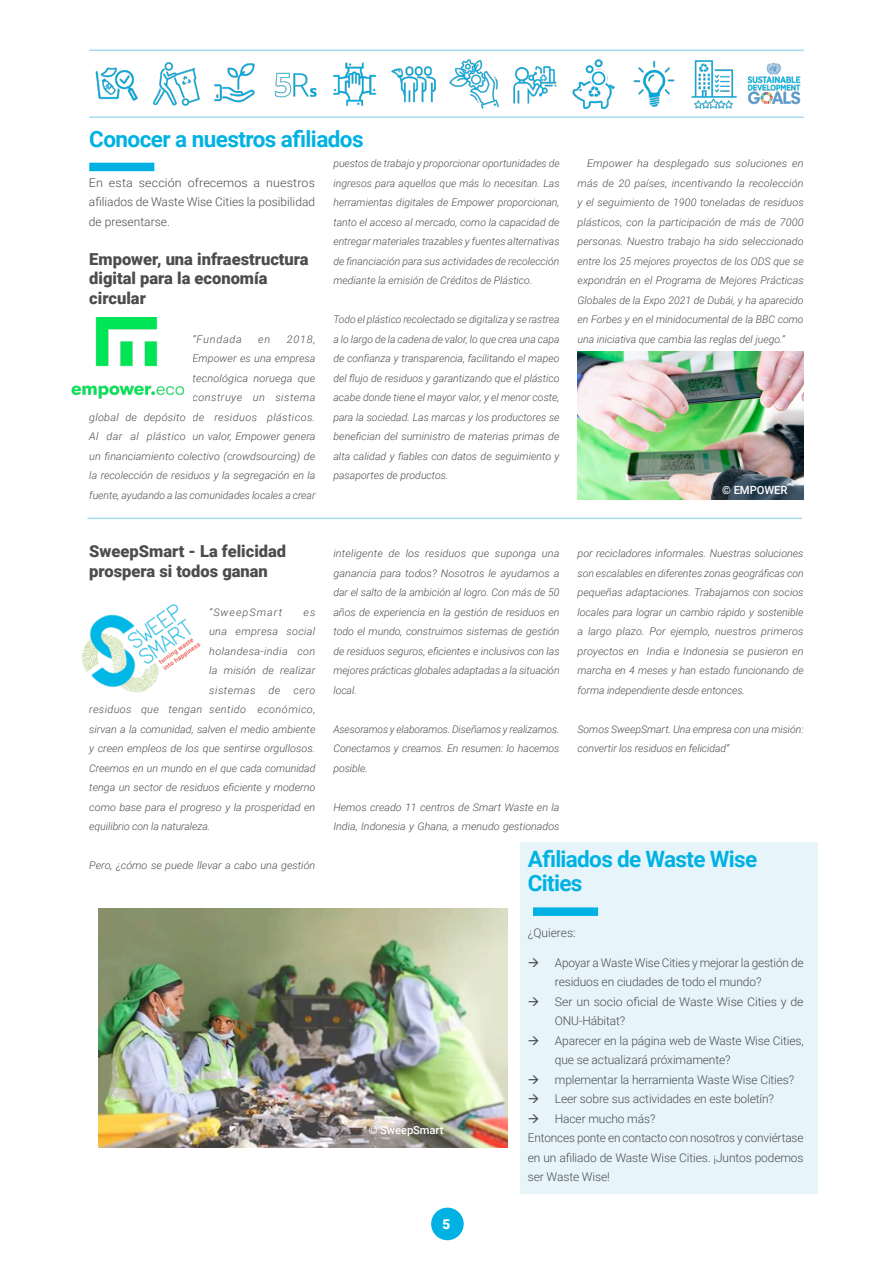
<style>
.page{position:relative;width:893px;height:1263px;background:#fff}
.page>*{position:absolute;margin:0;border:0;box-sizing:border-box;transform-origin:0 0}
.t1{font:700 22.5px/24px "Roboto";letter-spacing:-.03em;color:#00b2e3}
.t2{font:900 16.5px/19.5px "Roboto";color:#4b4c4d}
.t3{font:900 13.5px "Roboto";color:#fff}
.t4{font:300 12px "Roboto";letter-spacing:-.01em;color:#4b4c4d}
.t5{font:300 12px/19.5px "Roboto";letter-spacing:-.01em;color:#4b4c4d;text-align:justify;scale:1.04 1}
.t6{font:500 11.25px "Roboto";letter-spacing:-.01em;color:#fff}
.t7{font:italic 300 10.5px/19.5px "Roboto";color:#4b4c4d;text-align:justify}
.t8{font:italic 300 10.5px/19.5px "Roboto";color:#4b4c4d;text-align:justify;scale:1.04 1}
.t9{font:italic 300 10.5px "Roboto";letter-spacing:.035em;color:#4b4c4d;scale:1.04 1}
.t10{font:italic 300 10.5px "Roboto";letter-spacing:.03em;color:#4b4c4d;scale:1.04 1}
.t11{font:italic 300 10.5px "Roboto";letter-spacing:.025em;color:#4b4c4d;scale:1.04 1}
.t12{font:italic 300 10.5px "Roboto";letter-spacing:.045em;color:#4b4c4d;scale:1.04 1}
.t13{font:italic 300 10.5px "Roboto";letter-spacing:.09em;color:#4b4c4d;scale:1.04 1}
.t14{font:italic 300 10.5px "Roboto";letter-spacing:.07em;color:#4b4c4d;scale:1.04 1}
</style>
<div class="page">
<img style="left:95px;top:67px;width:43px;height:34px">
<img style="left:153px;top:62px;width:47px;height:44px">
<img style="left:214px;top:63px;width:41px;height:40px">
<img style="left:274px;top:72px;width:43px;height:26px">
<img style="left:333px;top:62px;width:43px;height:44px">
<img style="left:391px;top:66px;width:45px;height:37px">
<img style="left:449px;top:59px;width:50px;height:49px">
<img style="left:513px;top:66px;width:44px;height:38px">
<img style="left:572px;top:59px;width:43px;height:49px">
<img style="left:633px;top:60px;width:42px;height:47px">
<img style="left:691px;top:60px;width:46px;height:48px">
<img style="left:747px;top:62px;width:53px;height:43px">
<hr style="left:89px;top:116px;width:715px;height:2px;background:#a5dbf2">
<hr style="left:89px;top:50px;width:715px;height:1px;background:#a5dbf2">
<hr style="left:87px;top:518px;width:715px;height:1px;background:#a5dbf2">
<div style="left:520px;top:842px;width:298px;height:351px;background:#e7f5fb"></div>
<div style="left:533px;top:907px;width:65px;height:9px;background:#00b2e3"></div>
<img style="left:71px;top:318px;width:114px;height:80px">
<div style="left:89px;top:163px;width:65px;height:8px;background:#00b2e3"></div>
<img style="left:578px;top:351px;width:226px;height:149px">
<img style="left:82px;top:605px;width:118px;height:87px">
<img style="left:99px;top:908px;width:408px;height:239px">
<div style="left:431px;top:1207px;width:33px;height:33px;background:#00b2e3;border-radius:50%"></div>
<h1 class="t1" style="left:89px;top:126px;width:276px">Conocer a nuestros afiliados</h1>
<p class="t5" style="left:89px;top:172px;width:219px">En esta sección ofrecemos a nuestros afiliados de Waste Wise Cities la posibilidad de presentarse.</p>
<h2 class="t2" style="left:89px;top:249px;width:221px">Empower, una infraestructura digital para la economía circular</h2>
<p class="t14" style="left:193px;top:332px;width:49px">“Fundada</p>
<p class="t8" style="left:258px;top:329px;width:13px">en</p>
<p class="t8" style="left:89px;top:329px;width:219px;text-align:right">2018,<br>Empower es una empresa<br>tecnológica noruega que<br>construye un sistema<br>global de depósito de residuos plásticos.<br>Al dar al plástico un valor, Empower genera un financiamiento colectivo (crowdsourcing) de la recolección de residuos y la segregación en la fuente, ayudando a las comunidades locales a crear</p>
<p class="t7" style="left:333px;top:153px;width:228px">puestos de trabajo y proporcionar oportunidades de ingresos para aquellos que más lo necesitan. Las herramientas digitales de Empower proporcionan, tanto el acceso al mercado, como la capacidad de entregar materiales trazables y fuentes alternativas de financiación para sus actividades de recolección mediante la emisión de Créditos de Plástico.</p>
<p class="t7" style="left:333px;top:309px;width:228px">Todo el plástico recolectado se digitaliza y se rastrea a lo largo de la cadena de valor, lo que crea una capa de confianza y transparencia, facilitando el mapeo del flujo de residuos y garantizando que el plástico acabe donde tiene el mayor valor, y el menor coste, para la sociedad. Las marcas y los productores se benefician del suministro de materias primas de alta calidad y fiables con datos de seguimiento y pasaportes de productos.</p>
<p class="t8" style="left:578px;top:153px;width:219px;text-indent:9px">Empower ha desplegado sus soluciones en más de 20 países, incentivando la recolección y el seguimiento de 1900 toneladas de residuos plásticos, con la participación de más de 7000 personas. Nuestro trabajo ha sido seleccionado entre los 25 mejores proyectos de los ODS que se expondrán en el Programa de Mejores Prácticas Globales de la Expo 2021 de Dubái, y ha aparecido en Forbes y en el minidocumental de la BBC como una iniciativa que cambia las reglas del juego.”</p>
<p class="t6" style="left:722px;top:482px;width:67px">© EMPOWER</p>
<h2 class="t2" style="left:89px;top:541px;width:198px">SweepSmart - La felicidad prospera si todos ganan</h2>
<p class="t13" style="left:209px;top:605px;width:72px">“SweepSmart</p>
<p class="t8" style="left:303px;top:602px;width:13px">es</p>
<p class="t11" style="left:209px;top:624px;width:104px">una empresa social</p>
<p class="t10" style="left:209px;top:644px;width:104px">holandesa-india con</p>
<p class="t8" style="left:209px;top:660px;width:104px">la misión de realizar</p>
<p class="t12" style="left:209px;top:683px;width:104px">sistemas de cero</p>
<p class="t9" style="left:89px;top:702px;width:219px">residuos que tengan sentido económico,</p>
<p class="t7" style="left:89px;top:719px;width:228px">sirvan a la comunidad, salven el medio ambiente</p>
<p class="t8" style="left:89px;top:738px;width:219px">y creen empleos de los que sentirse orgullosos.</p>
<p class="t7" style="left:89px;top:758px;width:228px">Creemos en un mundo en el que cada comunidad</p>
<p class="t7" style="left:89px;top:777px;width:228px">tenga un sector de residuos eficiente y moderno</p>
<p class="t7" style="left:89px;top:797px;width:228px">como base para el progreso y la prosperidad en</p>
<p class="t7" style="left:89px;top:816px;width:123px">equilibrio con la naturaleza.</p>
<p class="t7" style="left:89px;top:855px;width:228px">Pero, ¿cómo se puede llevar a cabo una gestión</p>
<p class="t7" style="left:578px;top:543px;width:228px">por recicladores informales. Nuestras soluciones son escalables en diferentes zonas geográficas con pequeñas adaptaciones. Trabajamos con socios locales para lograr un cambio rápido y sostenible a largo plazo. Por ejemplo, nuestros primeros proyectos en India e Indonesia se pusieron en marcha en 4 meses y han estado funcionando de forma independiente desde entonces.</p>
<p class="t7" style="left:578px;top:719px;width:228px">Somos SweepSmart. Una empresa con una misión: convertir los residuos en felicidad”</p>
<p class="t8" style="left:333px;top:543px;width:219px">inteligente de los residuos que suponga una ganancia para todos? Nosotros le ayudamos a dar el salto de la ambición al logro. Con más de 50 años de experiencia en la gestión de residuos en todo el mundo, construimos sistemas de gestión de residuos seguros, eficientes e inclusivos con las mejores prácticas globales adaptadas a la situación local.</p>
<p class="t7" style="left:333px;top:719px;width:228px">Asesoramos y elaboramos. Diseñamos y realizamos.<br>Conectamos y creamos. En resumen: lo hacemos posible.</p>
<p class="t7" style="left:333px;top:797px;width:228px">Hemos creado 11 centros de Smart Waste en la<br>India, Indonesia y Ghana, a menudo gestionados</p>
<h1 class="t1" style="left:528px;top:846px;width:231px">Afiliados de Waste Wise<br>Cities</h1>
<p class="t4" style="left:528px;top:925px;width:49px">¿Quieres:</p>
<p class="t4" style="left:555px;top:954px;width:250px">Apoyar a Waste Wise Cities y mejorar la gestión de</p>
<p class="t4" style="left:555px;top:974px;width:208px">residuos en ciudades de todo el mundo?</p>
<p class="t4" style="left:555px;top:993px;width:250px">Ser un socio oficial de Waste Wise Cities y de</p>
<p class="t4" style="left:555px;top:1013px;width:72px">ONU-Hábitat?</p>
<p class="t4" style="left:555px;top:1032px;width:250px">Aparecer en la página web de Waste Wise Cities,</p>
<p class="t4" style="left:555px;top:1052px;width:177px">que se actualizará próximamente?</p>
<p class="t4" style="left:555px;top:1071px;width:241px">mplementar la herramienta Waste Wise Cities?</p>
<p class="t4" style="left:555px;top:1091px;width:221px">Leer sobre sus actividades en este boletín?</p>
<p class="t4" style="left:555px;top:1110px;width:102px">Hacer mucho más?</p>
<p class="t4" style="left:528px;top:1130px;width:277px">Entonces ponte en contacto con nosotros y conviértase</p>
<p class="t4" style="left:528px;top:1149px;width:277px">en un afiliado de Waste Wise Cities. ¡Juntos podemos</p>
<p class="t4" style="left:528px;top:1169px;width:84px">ser Waste Wise!</p>
<p class="t6" style="left:369px;top:1122px;width:76px">© SweepSmart</p>
<p class="t3" style="left:443px;top:1215px;width:9px">5</p>
</div>
